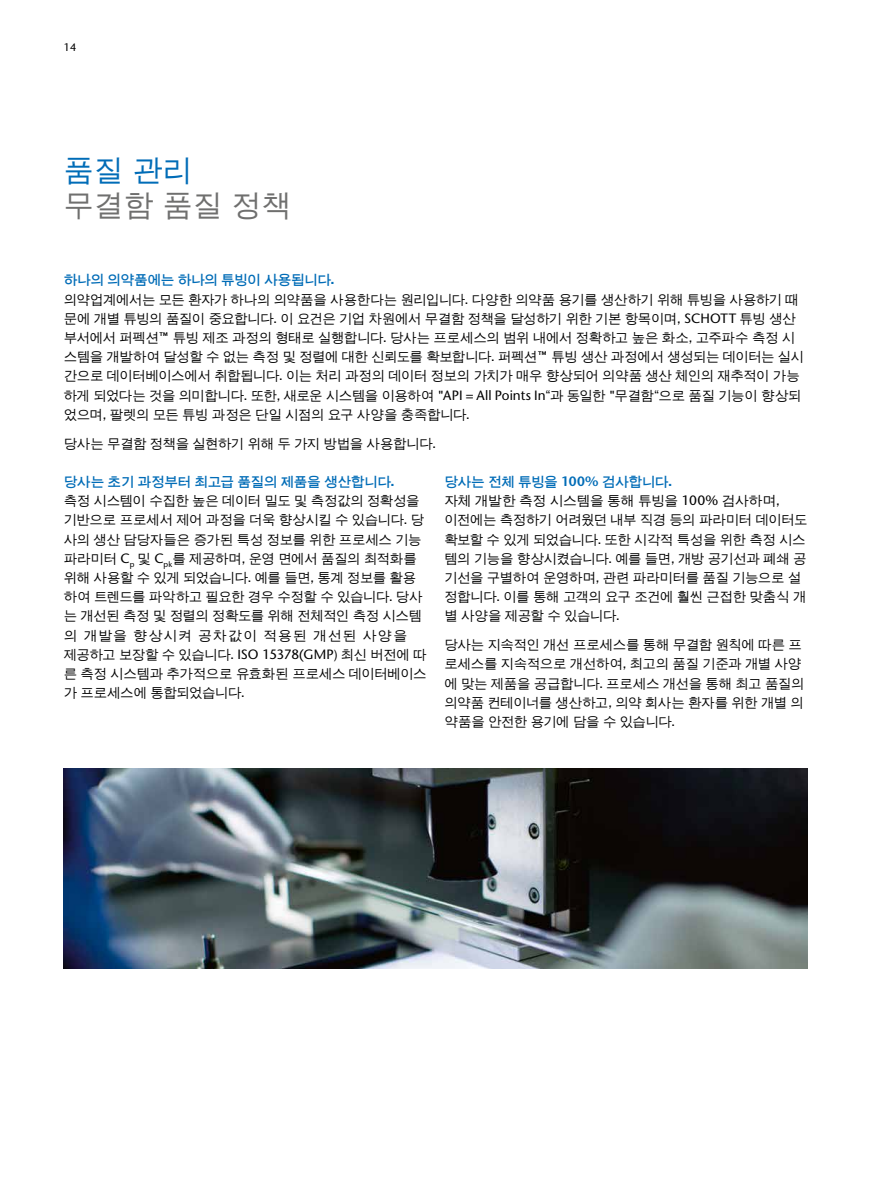
<style>
.page{position:relative;width:893px;height:1191px;background:#fff}
.page>*{position:absolute;margin:0;border:0;box-sizing:border-box;transform-origin:0 0}
.t1{font:30px "Un Dotum";color:#6f6f6e}
.t2{font:30px "Un Dotum";color:#006cb7}
.t3{font:13.5px/19.2px "Un Dotum";letter-spacing:-.04em;color:#000}
.t4{font:700 13.5px "Un Dotum";letter-spacing:-.03em;color:#006cb7}
.t5{font:500 10.8px "Stone Sans Std";color:#000}
.s1{font-family:"Stone Sans Std";font-weight:500}
.s2{font-weight:700;color:#006cb7}
.s3{font-family:"Stone Sans Std";font-weight:600;color:#006cb7}
</style>
<div class="page">
<img style="left:64px;top:768px;width:744px;height:200px">
<p class="t5" style="left:64px;top:40px;width:14px">14</p>
<h1 class="t2" style="left:64px;top:151px;width:130px">품질 관리</h1>
<h1 class="t1" style="left:64px;top:186px;width:229px">무결함 품질 정책</h1>
<p class="t4" style="left:64px;top:271px;width:272px">하나의 의약품에는 하나의 튜빙이 사용됩니다.</p>
<p class="t3" style="left:64px;top:289px;width:742px">의약업계에서는 모든 환자가 하나의 의약품을 사용한다는 원리입니다. 다양한 의약품 용기를 생산하기 위해 튜빙을 사용하기 때 문에 개별 튜빙의 품질이 중요합니다. 이 요건은 기업 차원에서 무결함 정책을 달성하기 위한 기본 항목이며, <span class="s1">SCHOTT</span> 튜빙 생산 부서에서 퍼펙션™ 튜빙 제조 과정의 형태로 실행합니다. 당사는 프로세스의 범위 내에서 정확하고 높은 화소, 고주파수 측정 시 스템을 개발하여 달성할 수 없는 측정 및 정렬에 대한 신뢰도를 확보합니다. 퍼펙션™ 튜빙 생산 과정에서 생성되는 데이터는 실시 간으로 데이터베이스에서 취합됩니다. 이는 처리 과정의 데이터 정보의 가치가 매우 향상되어 의약품 생산 체인의 재추적이 가능 하게 되었다는 것을 의미합니다. 또한, 새로운 시스템을 이용하여 "<span class="s1">API = All Points In</span>“과 동일한 "무결함“으로 품질 기능이 향상되 었으며, 팔렛의 모든 튜빙 과정은 단일 시점의 요구 사양을 충족합니다.</p>
<p class="t3" style="left:64px;top:433px;width:374px">당사는 무결함 정책을 실현하기 위해 두 가지 방법을 사용합니다.</p>
<p class="t4" style="left:64px;top:473px;width:332px">당사는 초기 과정부터 최고급 품질의 제품을 생산합니다.</p>
<p class="t3" style="left:64px;top:491px;width:364px">측정 시스템이 수집한 높은 데이터 밀도 및 측정값의 정확성을 기반으로 프로세서 제어 과정을 더욱 향상시킬 수 있습니다. 당 사의 생산 담당자들은 증가된 특성 정보를 위한 프로세스 기능 파라미터 <span class="s1">C</span><sub>p</sub> 및 <span class="s1">C</span><sub>pk</sub>를 제공하며, 운영 면에서 품질의 최적화를 위해 사용할 수 있게 되었습니다. 예를 들면, 통계 정보를 활용 하여 트렌드를 파악하고 필요한 경우 수정할 수 있습니다. 당사 는 개선된 측정 및 정렬의 정확도를 위해 전체적인 측정 시스템 의 개발을 향상시켜 공차값이 적용된 개선된 사양을 제공하고 보장할 수 있습니다. <span class="s1">ISO 15378(GMP</span>) 최신 버전에 따 른 측정 시스템과 추가적으로 유효화된 프로세스 데이터베이스 가 프로세스에 통합되었습니다.</p>
<p class="t3" style="left:444px;top:471px;width:365px"><span class="s2">당사는 전체 튜빙을</span> <span class="s3">100%</span> <span class="s2">검사합니다.<br></span>자체 개발한 측정 시스템을 통해 튜빙을 <span class="s1">100%</span> 검사하며, 이전에는 측정하기 어려웠던 내부 직경 등의 파라미터 데이터도 확보할 수 있게 되었습니다. 또한 시각적 특성을 위한 측정 시스 템의 기능을 향상시켰습니다. 예를 들면, 개방 공기선과 폐쇄 공 기선을 구별하여 운영하며, 관련 파라미터를 품질 기능으로 설 정합니다. 이를 통해 고객의 요구 조건에 훨씬 근접한 맞춤식 개 별 사양을 제공할 수 있습니다.</p>
<p class="t3" style="left:444px;top:635px;width:362px">당사는 지속적인 개선 프로세스를 통해 무결함 원칙에 따른 프 로세스를 지속적으로 개선하여, 최고의 품질 기준과 개별 사양 에 맞는 제품을 공급합니다. 프로세스 개선을 통해 최고 품질의 의약품 컨테이너를 생산하고, 의약 회사는 환자를 위한 개별 의 약품을 안전한 용기에 담을 수 있습니다.</p>
</div>
